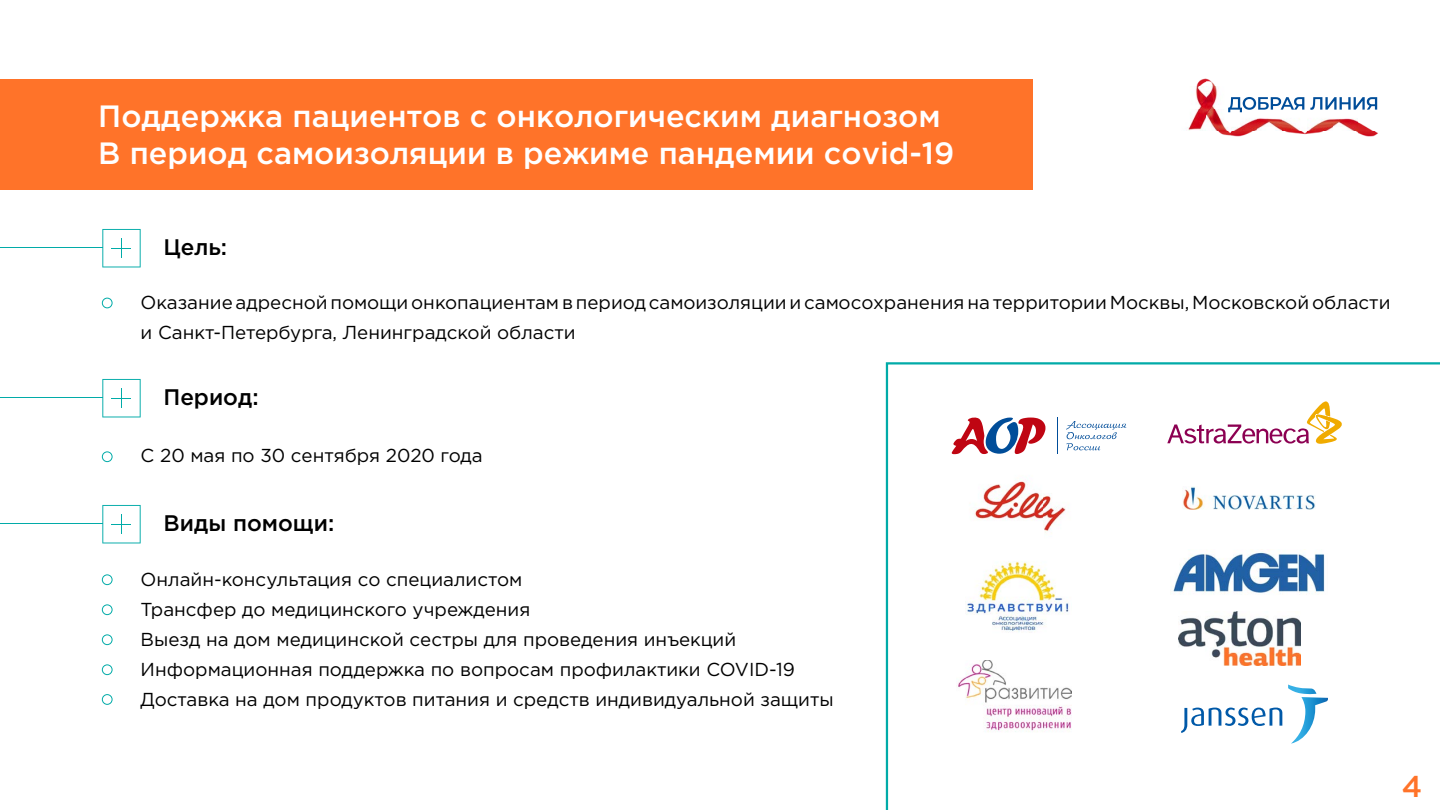
<style>
.page{position:relative;width:1440px;height:810px;background:#fff}
.page>*{position:absolute;margin:0;border:0;box-sizing:border-box;transform-origin:0 0}
.t1{font:500 30.75px/36.9px "Gotham Pro";color:#fff}
.t2{font:500 30px "Gotham Pro";color:#ff7329}
.t3{font:500 22.5px "Gotham Pro";color:#000}
.t4{font:18.75px/30px "Gotham Pro";color:#000}
</style>
<div class="page">
<div style="left:0;top:80px;width:1033px;height:110px;background:#ff7329"></div>
<svg style="left:102px;top:229px;width:39px;height:38px"></svg>
<svg style="left:102px;top:379px;width:39px;height:38px"></svg>
<svg style="left:102px;top:505px;width:39px;height:38px"></svg>
<hr style="left:0;top:247px;width:103px;height:1px;background:#01aba8">
<hr style="left:0;top:397px;width:103px;height:1px;background:#01aba8">
<hr style="left:0;top:523px;width:103px;height:1px;background:#01aba8">
<div style="left:102px;top:574px;width:10px;height:11px;border:1px solid #01aba8;border-radius:50%"></div>
<div style="left:102px;top:452px;width:10px;height:10px;border:1px solid #01aba8;border-radius:50%"></div>
<div style="left:102px;top:298px;width:10px;height:10px;border:1px solid #01aba8;border-radius:50%"></div>
<div style="left:102px;top:604px;width:10px;height:11px;border:1px solid #01aba8;border-radius:50%"></div>
<div style="left:102px;top:634px;width:10px;height:11px;border:1px solid #01aba8;border-radius:50%"></div>
<div style="left:102px;top:664px;width:10px;height:11px;border:1px solid #01aba8;border-radius:50%"></div>
<div style="left:102px;top:694px;width:10px;height:11px;border:1px solid #01aba8;border-radius:50%"></div>
<svg style="left:886px;top:362px;width:554px;height:448px"></svg>
<img style="left:1187px;top:78px;width:191px;height:59px">
<svg style="left:1228px;top:97px;width:76px;height:15px"></svg>
<svg style="left:1310px;top:97px;width:67px;height:13px"></svg>
<h1 class="t1" style="left:98px;top:97px;width:858px">Поддержка пациентов с онкологическим диагнозом<br>В период самоизоляции в режиме пандемии covid-19</h1>
<p class="t3" style="left:164px;top:235px;width:65px">Цель:</p>
<p class="t4" style="left:141px;top:287px;width:1251px">Оказание адресной помощи онкопациентам в период самоизоляции и самосохранения на территории Москвы, Московской области и Санкт-Петербурга, Ленинградской области</p>
<p class="t3" style="left:164px;top:385px;width:97px">Период:</p>
<p class="t4" style="left:141px;top:441px;width:344px">С 20 мая по 30 сентября 2020 года</p>
<p class="t3" style="left:164px;top:511px;width:172px">Виды помощи:</p>
<p class="t4" style="left:141px;top:565px;width:695px">Онлайн-консультация со специалистом<br>Трансфер до медицинского учреждения<br>Выезд на дом медицинской сестры для проведения инъекций Информационная поддержка по вопросам профилактики COVID-19<br>Доставка на дом продуктов питания и средств индивидуальной защиты</p>
<h2 class="t2" style="left:1402px;top:770px;width:22px">4</h2>
</div>
